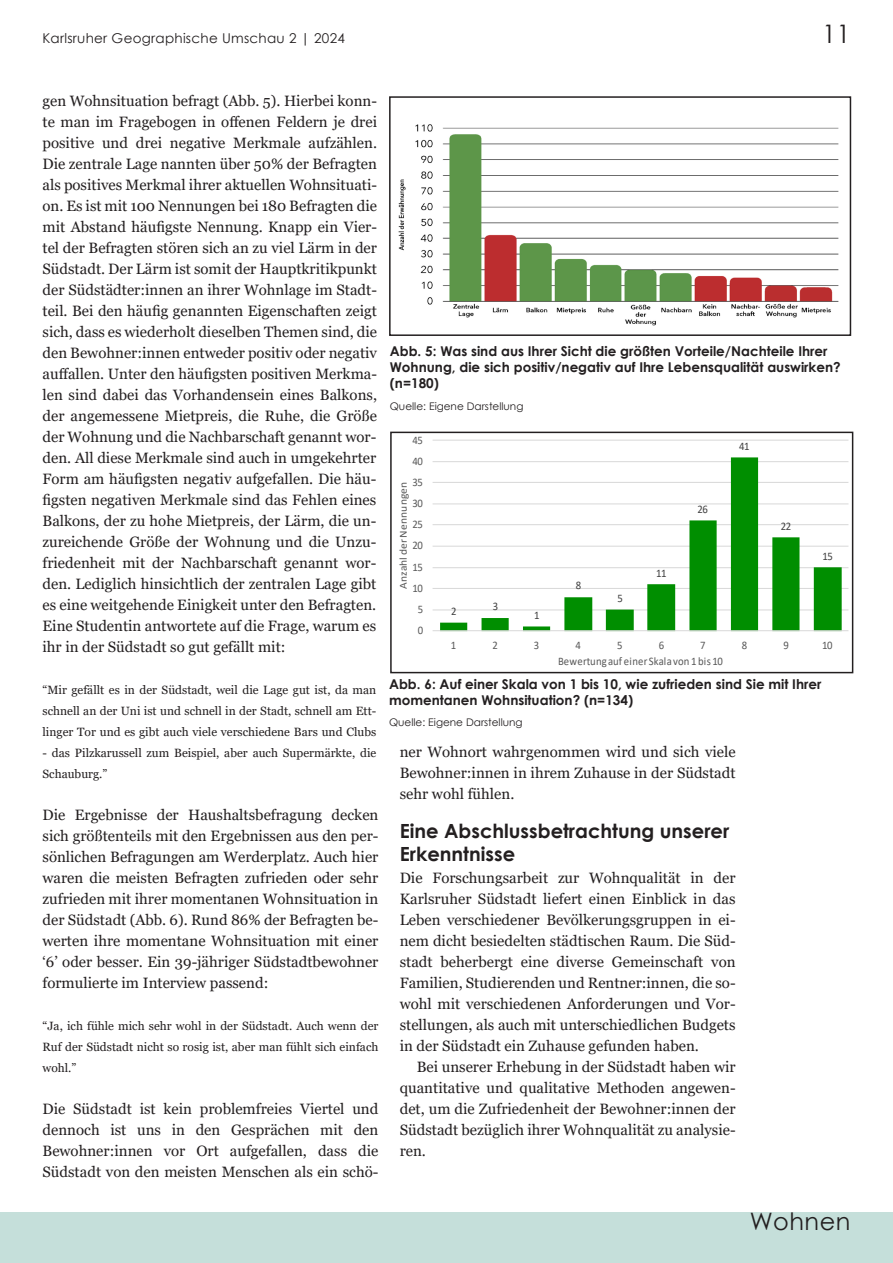
<style>
.page{position:relative;width:893px;height:1263px;background:#fff}
.page>*{position:absolute;margin:0;border:0;box-sizing:border-box;transform-origin:0 0}
.Seitenzahl{font:25.5px "Century Gothic";color:#231f20}
.Thema_Artikel{font:24px "Century Gothic";letter-spacing:.02em;color:#231f20}
.Überschrift_Fließtext{font:700 19.5px/22.5px "Century Gothic";color:#231f20}
.Fließtext{font:15px/21px "Georgia";color:#231f20;text-align:justify}
.Bildunterschrift{font:700 13.5px/16.2px "Century Gothic";color:#231f20}
.Heftzahl_und_Jahr{font:13.5px "Century Gothic";letter-spacing:.02em;color:#231f20}
.Fließtext_Zitate{font:12px/21px "Georgia";color:#231f20;text-align:justify}
.t1{font:11.55px "Calibri";letter-spacing:.005em;color:#595959;scale:.93 1}
.t2{font:11.55px "Calibri";letter-spacing:-.04em;color:#404040;scale:.93 1}
.t3{font:10.65px "Calibri";letter-spacing:.01em;color:#595959;scale:1.08 1}
.Quelle_Bild{font:10.5px "Century Gothic";color:#231f20}
</style>
<div class="page">
<div style="left:0;top:1212px;width:893px;height:51px;background:#c5dfda"></div>
<img style="left:398px;top:124px;width:441px;height:202px">
<div style="left:389px;top:96px;width:462px;height:240px;border:2px solid #231f20"></div>
<svg style="left:432px;top:439px;width:417px;height:193px"></svg>
<div style="left:390px;top:432px;width:463px;height:241px;border:2px solid #231f20"></div>
<p class="Heftzahl_und_Jahr" style="left:42px;top:28px;width:304px">Karlsruher Geographische Umschau 2 | 2024</p>
<p class="Seitenzahl" style="left:822px;top:15px;width:30px">11</p>
<p class="Fließtext" style="left:43px;top:90px;width:336px">gen Wohnsituation befragt (Abb. 5). Hierbei konn&shy;te man im Fragebogen in offenen Feldern je drei positive und drei negative Merkmale aufzählen.<br>Die zentrale Lage nannten über 50% der Befragten als positives Merkmal ihrer aktuellen Wohnsituati&shy;on. Es ist mit 100 Nennungen bei 180 Befragten die mit Abstand häufigste Nennung. Knapp ein Vier&shy;tel der Befragten stören sich an zu viel Lärm in der Südstadt. Der Lärm ist somit der Hauptkritikpunkt der Südstädter:innen an ihrer Wohnlage im Stadt&shy;teil. Bei den häufig genannten Eigenschaften zeigt sich, dass es wiederholt dieselben Themen sind, die den Bewohner:innen entweder positiv oder negativ auffallen. Unter den häufigsten positiven Merkma&shy;len sind dabei das Vorhandensein eines Balkons, der angemessene Mietpreis, die Ruhe, die Größe der Wohnung und die Nachbarschaft genannt wor&shy;den. All diese Merkmale sind auch in umgekehrter Form am häufigsten negativ aufgefallen. Die häu&shy;figsten negativen Merkmale sind das Fehlen eines Balkons, der zu hohe Mietpreis, der Lärm, die un&shy;zureichende Größe der Wohnung und die Unzu&shy;friedenheit mit der Nachbarschaft genannt wor&shy;den. Lediglich hinsichtlich der zentralen Lage gibt es eine weitgehende Einigkeit unter den Befragten.<br>Eine Studentin antwortete auf die Frage, warum es ihr in der Südstadt so gut gefällt mit:</p>
<p class="Fließtext_Zitate" style="left:43px;top:679px;width:335px">“Mir gefällt es in der Südstadt, weil die Lage gut ist, da man schnell an der Uni ist und schnell in der Stadt, schnell am Ett&shy;linger Tor und es gibt auch viele verschiedene Bars und Clubs</p>
<p class="Fließtext_Zitate" style="left:43px;top:742px;width:335px">- das Pilzkarussell zum Beispiel, aber auch Supermärkte, die<br>Schauburg.”</p>
<p class="Fließtext" style="left:43px;top:804px;width:337px">Die Ergebnisse der Haushaltsbefragung decken sich größtenteils mit den Ergebnissen aus den per&shy;sönlichen Befragungen am Werderplatz. Auch hier waren die meisten Befragten zufrieden oder sehr zufrieden mit ihrer momentanen Wohnsituation in der Südstadt (Abb. 6). Rund 86% der Befragten be&shy;werten ihre momentane Wohnsituation mit einer ‘6’ oder besser. Ein 39-jähriger Südstadtbewohner formulierte im Interview passend:</p>
<p class="Fließtext_Zitate" style="left:43px;top:1015px;width:337px">“Ja, ich fühle mich sehr wohl in der Südstadt. Auch wenn der Ruf der Südstadt nicht so rosig ist, aber man fühlt sich einfach wohl.”</p>
<p class="Fließtext" style="left:43px;top:1098px;width:337px">Die Südstadt ist kein problemfreies Viertel und dennoch ist uns in den Gesprächen mit den Bewohner:innen vor Ort aufgefallen, dass die Südstadt von den meisten Menschen als ein schö-</p>
<p class="Bildunterschrift" style="left:390px;top:342px;width:452px">Abb. 5: Was sind aus Ihrer Sicht die größten Vorteile/Nachteile Ihrer<br>Wohnung, die sich positiv/negativ auf Ihre Lebensqualität auswirken? (n=180)</p>
<p class="Quelle_Bild" style="left:390px;top:398px;width:135px">Quelle: Eigene Darstellung</p>
<p class="t1" style="left:412px;top:432px;width:13px">45</p>
<p class="t1" style="left:412px;top:453px;width:13px">40</p>
<p class="t1" style="left:412px;top:474px;width:13px">35</p>
<p class="t3" style="left:396px;top:589px;width:101px;rotate:-90deg">Anzahl der Nennungen</p>
<p class="t1" style="left:412px;top:495px;width:13px">30</p>
<p class="t1" style="left:412px;top:516px;width:13px">25</p>
<p class="t1" style="left:412px;top:538px;width:13px">20</p>
<p class="t1" style="left:412px;top:559px;width:13px">15</p>
<p class="t1" style="left:412px;top:580px;width:13px">10</p>
<p class="t1" style="left:418px;top:601px;width:7px">5</p>
<p class="t1" style="left:418px;top:622px;width:7px">0</p>
<p class="t2" style="left:451px;top:603px;width:7px">2</p>
<p class="t2" style="left:493px;top:599px;width:7px">3</p>
<p class="t2" style="left:534px;top:607px;width:7px">1</p>
<p class="t2" style="left:576px;top:577px;width:7px">8</p>
<p class="t2" style="left:617px;top:590px;width:7px">5</p>
<p class="t2" style="left:656px;top:565px;width:13px">11</p>
<p class="t2" style="left:698px;top:501px;width:13px">26</p>
<p class="t2" style="left:739px;top:438px;width:13px">41</p>
<p class="t2" style="left:781px;top:518px;width:13px">22</p>
<p class="t2" style="left:822px;top:548px;width:13px">15</p>
<p class="t1" style="left:451px;top:637px;width:7px">1</p>
<p class="t1" style="left:492px;top:637px;width:7px">2</p>
<p class="t1" style="left:534px;top:637px;width:7px">3</p>
<p class="t1" style="left:576px;top:637px;width:7px">4</p>
<p class="t1" style="left:617px;top:637px;width:7px">5</p>
<p class="t1" style="left:659px;top:637px;width:7px">6</p>
<p class="t1" style="left:700px;top:637px;width:7px">7</p>
<p class="t1" style="left:742px;top:637px;width:7px">8</p>
<p class="t1" style="left:783px;top:637px;width:7px">9</p>
<p class="t1" style="left:822px;top:637px;width:13px">10</p>
<p class="t1" style="left:558px;top:654px;width:179px">Bewertung auf einer Skala von 1 bis 10</p>
<p class="Bildunterschrift" style="left:389px;top:675px;width:434px">Abb. 6: Auf einer Skala von 1 bis 10, wie zufrieden sind Sie mit Ihrer momentanen Wohnsituation? (n=134)</p>
<p class="Quelle_Bild" style="left:389px;top:715px;width:135px">Quelle: Eigene Darstellung</p>
<p class="Fließtext" style="left:400px;top:741px;width:337px">ner Wohnort wahrgenommen wird und sich viele Bewohner:innen in ihrem Zuhause in der Südstadt sehr wohl fühlen.</p>
<p class="Überschrift_Fließtext" style="left:400px;top:819px;width:331px">Eine Abschlussbetrachtung unserer<br>Erkenntnisse</p>
<p class="Fließtext" style="left:400px;top:867px;width:337px">Die Forschungsarbeit zur Wohnqualität in der Karlsruher Südstadt liefert einen Einblick in das Leben verschiedener Bevölkerungsgruppen in ei&shy;nem dicht besiedelten städtischen Raum. Die Süd&shy;stadt beherbergt eine diverse Gemeinschaft von Familien, Studierenden und Rentner:innen, die so&shy;wohl mit verschiedenen Anforderungen und Vor&shy;stellungen, als auch mit unterschiedlichen Budgets in der Südstadt ein Zuhause gefunden haben.</p>
<p class="Fließtext" style="left:400px;top:1056px;width:337px;text-indent:17px">Bei unserer Erhebung in der Südstadt haben wir quantitative und qualitative Methoden angewen&shy;det, um die Zufriedenheit der Bewohner:innen der Südstadt bezüglich ihrer Wohnqualität zu analysie&shy;ren.</p>
<p class="Thema_Artikel" style="left:750px;top:1204px;width:102px">Wohnen</p>
</div>
